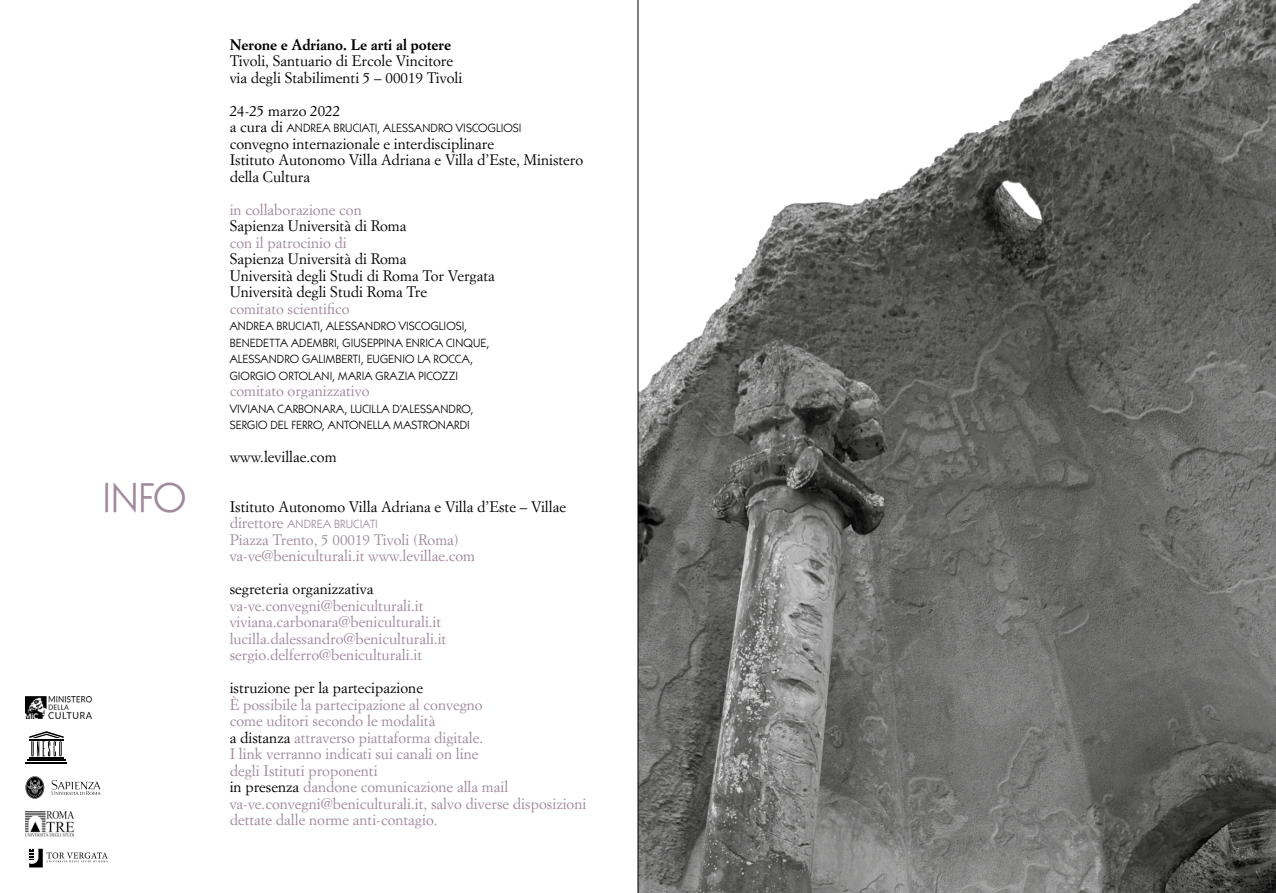
<style>
.page{position:relative;width:1276px;height:893px;background:#fff}
.page>*{position:absolute;margin:0;border:0;box-sizing:border-box;transform-origin:0 0}
.t1{font:42px "Itc Kabel";color:#a08a9c}
.t2{font:15px/16.5px "Simoncini Garamond";color:#a08a9c}
.t3{font:15px/16.5px "Simoncini Garamond";color:#000}
.t4{font:700 15px "Simoncini Garamond";color:#000}
.t5{font:12px/16.5px "Itc Kabel";letter-spacing:.01em;color:#000}
.t6{font:12px "Itc Kabel";letter-spacing:.015em;color:#a08a9c}
.s1{font-family:"Simoncini Garamond";font-size:15px}
.s2{color:#000}
</style>
<div class="page">
<img style="left:638px;top:0;width:638px;height:893px">
<hr style="left:637px;top:0;width:1px;height:893px;background:#000">
<svg style="left:26px;top:849px;width:82px;height:18px"></svg>
<img style="left:26px;top:811px;width:48px;height:25px">
<svg style="left:26px;top:776px;width:18px;height:23px"></svg>
<svg style="left:51px;top:780px;width:49px;height:15px"></svg>
<svg style="left:26px;top:777px;width:18px;height:21px"></svg>
<hr style="left:29px;top:757px;width:35px;height:2px;background:#000">
<hr style="left:27px;top:760px;width:39px;height:1px;background:#000">
<hr style="left:26px;top:762px;width:41px;height:1px;background:#000">
<svg style="left:29px;top:731px;width:35px;height:25px"></svg>
<img style="left:26px;top:697px;width:65px;height:21px">
<h1 class="t1" style="left:102px;top:473px;width:85px">INFO</h1>
<p class="t4" style="left:230px;top:35px;width:223px">Nerone e Adriano. Le arti al potere</p>
<p class="t3" style="left:230px;top:52px;width:234px">Tivoli, Santuario di Ercole Vincitore via degli Stabilimenti 5 – 00019 Tivoli</p>
<p class="t3" style="left:230px;top:102px;width:112px">24-25 marzo 2022</p>
<p class="t5" style="left:230px;top:119px;width:293px"><span class="s1">a cura di</span> ANDREA BRUCIATI, ALESSANDRO VISCOGLIOSI</p>
<p class="t3" style="left:230px;top:135px;width:355px">convegno internazionale e interdisciplinare<br>Istituto Autonomo Villa Adriana e Villa d’Este, Ministero della Cultura</p>
<p class="t2" style="left:230px;top:201px;width:134px">in collaborazione con</p>
<p class="t3" style="left:230px;top:217px;width:178px">Sapienza Università di Roma</p>
<p class="t2" style="left:230px;top:234px;width:119px">con il patrocinio di</p>
<p class="t3" style="left:230px;top:250px;width:267px">Sapienza Università di Roma<br>Università degli Studi di Roma Tor Vergata<br>Università degli Studi Roma Tre</p>
<p class="t2" style="left:230px;top:300px;width:121px">comitato scientifico</p>
<p class="t5" style="left:230px;top:317px;width:261px">ANDREA BRUCIATI, ALESSANDRO VISCOGLIOSI, BENEDETTA ADEMBRI, GIUSEPPINA ENRICA CINQUE, ALESSANDRO GALIMBERTI, EUGENIO LA ROCCA, GIORGIO ORTOLANI, MARIA GRAZIA PICOZZI</p>
<p class="t2" style="left:230px;top:382px;width:141px">comitato organizzativo</p>
<p class="t5" style="left:230px;top:400px;width:245px">VIVIANA CARBONARA, LUCILLA D’ALESSANDRO,<br>SERGIO DEL FERRO, ANTONELLA MASTRONARDI</p>
<p class="t3" style="left:230px;top:448px;width:108px">www.levillae.com</p>
<p class="t3" style="left:230px;top:498px;width:338px">Istituto Autonomo Villa Adriana e Villa d’Este – Villae</p>
<p class="t6" style="left:230px;top:517px;width:150px"><span class="s1">direttore</span> ANDREA BRUCIATI</p>
<p class="t2" style="left:230px;top:531px;width:247px">Piazza Trento, 5 00019 Tivoli (Roma) va-ve@beniculturali.it www.levillae.com</p>
<p class="t3" style="left:230px;top:580px;width:145px">segreteria organizzativa</p>
<p class="t2" style="left:230px;top:597px;width:218px">va-ve.convegni@beniculturali.it viviana.carbonara@beniculturali.it lucilla.dalessandro@beniculturali.it sergio.delferro@beniculturali.it</p>
<p class="t3" style="left:230px;top:679px;width:195px">istruzione per la partecipazione</p>
<p class="t2" style="left:230px;top:696px;width:358px">È possibile la partecipazione al convegno<br>come uditori secondo le modalità<br><span class="s2">a distanza</span> attraverso piattaforma digitale.<br>I link verranno indicati sui canali on line<br>degli Istituti proponenti<br><span class="s2">in presenza</span> dandone comunicazione alla mail va-ve.convegni@beniculturali.it, salvo diverse disposizioni dettate dalle norme anti-contagio.</p>
</div>
